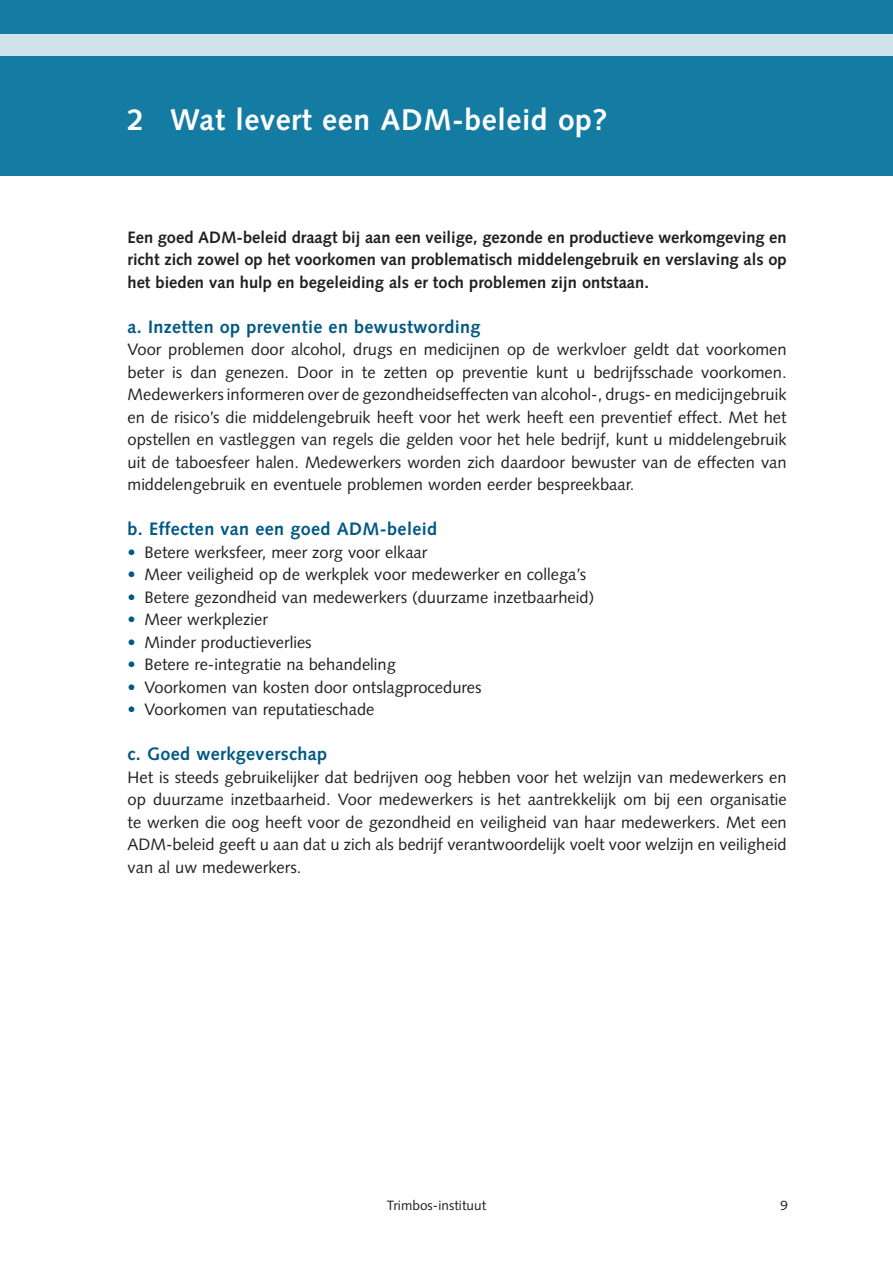
<style>
.page{position:relative;width:893px;height:1263px;background:#fff}
.page>*{position:absolute;margin:0;border:0;box-sizing:border-box;transform-origin:0 0}
._00-KOP_1{font:700 30px "Syntax LT Std";letter-spacing:.02em;color:#fff}
._02-KOP_3__1_1_1{font:700 18px "Syntax LT Std";letter-spacing:.02em;color:#005983}
._04-BROOD{font:16.5px/22.5px "Syntax LT Std";color:#231f20;text-align:justify}
._04-BROOD-2{font:700 16.5px/22.5px "Syntax LT Std";color:#231f20;text-align:justify}
.t1{font:13.5px "Syntax LT Std";letter-spacing:.005em;color:#231f20}
.s1{color:#005983}
</style>
<div class="page">
<div style="left:0;top:0;width:893px;height:175px;background:#147ca3"></div>
<div style="left:0;top:34px;width:893px;height:21px;background:#d0e4ec"></div>
<p class="_00-KOP_1" style="left:128px;top:102px;width:481px">2 Wat levert een ADM-beleid op?</p>
<p class="_04-BROOD-2" style="left:128px;top:226px;width:661px">Een goed ADM-beleid draagt bij aan een veilige, gezonde en productieve werkomgeving en richt zich zowel op het voorkomen van problematisch middelengebruik en verslaving als op het bieden van hulp en begeleiding als er toch problemen zijn ontstaan.</p>
<p class="_02-KOP_3__1_1_1" style="left:128px;top:316px;width:354px">a. Inzetten op preventie en bewustwording</p>
<p class="_04-BROOD" style="left:128px;top:338px;width:661px">Voor problemen door alcohol, drugs en medicijnen op de werkvloer geldt dat voorkomen beter is dan genezen. Door in te zetten op preventie kunt u bedrijfsschade voorkomen.<br>Medewerkers informeren over de gezondheidseffecten van alcohol-, drugs- en medicijngebruik en de risico’s die middelengebruik heeft voor het werk heeft een preventief effect. Met het opstellen en vastleggen van regels die gelden voor het hele bedrijf, kunt u middelengebruik uit de taboesfeer halen. Medewerkers worden zich daardoor bewuster van de effecten van middelengebruik en eventuele problemen worden eerder bespreekbaar.</p>
<p class="_02-KOP_3__1_1_1" style="left:128px;top:519px;width:311px">b. Effecten van een goed ADM-beleid</p>
<p class="_04-BROOD" style="left:128px;top:541px;width:301px"><span class="s1">•</span> Betere werksfeer, meer zorg voor elkaar</p>
<p class="_04-BROOD" style="left:128px;top:563px;width:460px"><span class="s1">•</span> Meer veiligheid op de werkplek voor medewerker en collega’s</p>
<p class="_04-BROOD" style="left:128px;top:586px;width:468px"><span class="s1">•</span> Betere gezondheid van medewerkers (duurzame inzetbaarheid)</p>
<p class="_04-BROOD" style="left:128px;top:608px;width:142px"><span class="s1">•</span> Meer werkplezier</p>
<p class="_04-BROOD" style="left:128px;top:631px;width:186px"><span class="s1">•</span> Minder productieverlies</p>
<p class="_04-BROOD" style="left:128px;top:653px;width:270px"><span class="s1">•</span> Betere re-integratie na behandeling</p>
<p class="_04-BROOD" style="left:128px;top:676px;width:355px"><span class="s1">•</span> Voorkomen van kosten door ontslagprocedures</p>
<p class="_04-BROOD" style="left:128px;top:698px;width:248px"><span class="s1">•</span> Voorkomen van reputatieschade</p>
<p class="_02-KOP_3__1_1_1" style="left:128px;top:744px;width:201px">c. Goed werkgeverschap</p>
<p class="_04-BROOD" style="left:128px;top:766px;width:661px">Het is steeds gebruikelijker dat bedrijven oog hebben voor het welzijn van medewerkers en op duurzame inzetbaarheid. Voor medewerkers is het aantrekkelijk om bij een organisatie te werken die oog heeft voor de gezondheid en veiligheid van haar medewerkers. Met een ADM-beleid geeft u aan dat u zich als bedrijf verantwoordelijk voelt voor welzijn en veiligheid van al uw medewerkers.</p>
<p class="t1" style="left:387px;top:1197px;width:101px">Trimbos-instituut</p>
<p class="t1" style="left:781px;top:1197px;width:9px">9</p>
</div>
